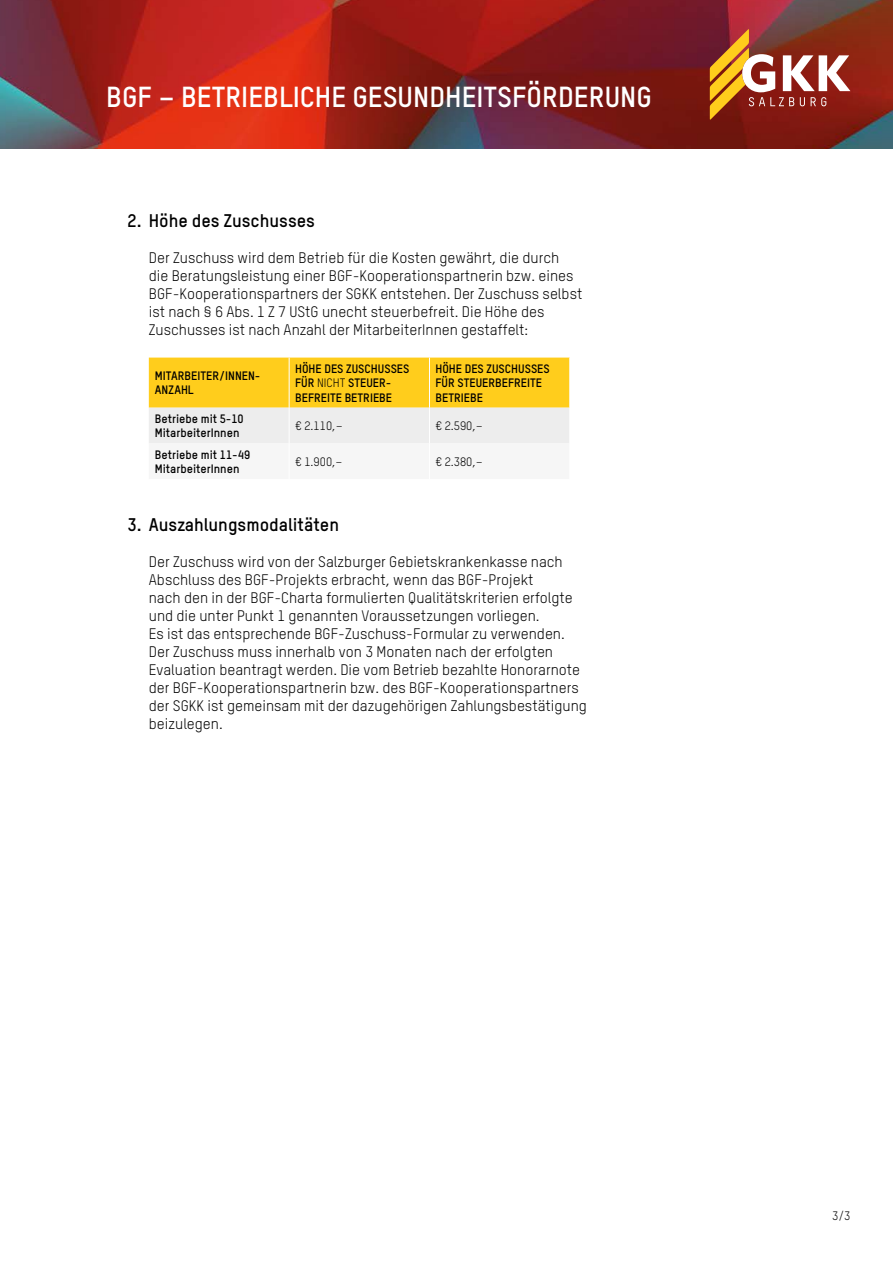
<style>
.page{position:relative;width:893px;height:1263px;background:#fff}
.page>*{position:absolute;margin:0;border:0;box-sizing:border-box;transform-origin:0 0}
.t1{font:700 28.5px "TSTAR";color:#fff}
.t2{font:700 18px "TSTAR";color:#000}
.t3{font:15px/18px "TSTAR";color:#000}
.t4{font:700 12px/14.4px "TSTAR";color:#000}
.t5{font:12px "TSTAR";color:#000}
.s1{font-weight:400}
</style>
<div class="page">
<img style="left:0;top:0;width:893px;height:149px">
<svg style="left:710px;top:29px;width:140px;height:91px;background:#a85d41"></svg>
<svg style="left:149px;top:358px;width:420px;height:85px;background:#f7da73"></svg>
<hr style="left:289px;top:408px;width:1px;height:35px;background:#fff">
<hr style="left:429px;top:408px;width:1px;height:35px;background:#fff">
<hr style="left:429px;top:358px;width:1px;height:50px;background:#fff">
<hr style="left:289px;top:358px;width:1px;height:50px;background:#fff">
<h1 class="t1" style="left:106px;top:79px;width:547px">BGF – BETRIEBLICHE GESUNDHEITSFÖRDERUNG</h1>
<p class="t2" style="left:128px;top:209px;width:189px">2. Höhe des Zuschusses</p>
<p class="t3" style="left:149px;top:248px;width:435px">Der Zuschuss wird dem Betrieb für die Kosten gewährt, die durch die Beratungsleistung einer BGF-Kooperationspartnerin bzw. eines BGF-Kooperationspartners der SGKK entstehen. Der Zuschuss selbst ist nach § 6 Abs. 1 Z 7 UStG unecht steuerbefreit. Die Höhe des Zuschusses ist nach Anzahl der MitarbeiterInnen gestaffelt:</p>
<p class="t4" style="left:155px;top:368px;width:107px">MITARBEITER/INNEN-<br>ANZAHL</p>
<p class="t4" style="left:295px;top:361px;width:116px">HÖHE DES ZUSCHUSSES<br>FÜR <span class="s1">NICHT</span> STEUER-<br>BEFREITE BETRIEBE</p>
<p class="t4" style="left:435px;top:361px;width:116px">HÖHE DES ZUSCHUSSES<br>FÜR STEUERBEFREITE<br>BETRIEBE</p>
<p class="t4" style="left:155px;top:411px;width:90px">Betriebe mit 5-10<br>MitarbeiterInnen</p>
<p class="t5" style="left:295px;top:419px;width:49px">€ 2.110,–</p>
<p class="t5" style="left:435px;top:419px;width:49px">€ 2.590,–</p>
<p class="t4" style="left:155px;top:447px;width:97px">Betriebe mit 11-49<br>MitarbeiterInnen</p>
<p class="t5" style="left:295px;top:454px;width:49px">€ 1.900,–</p>
<p class="t5" style="left:435px;top:454px;width:49px">€ 2.380,–</p>
<p class="t2" style="left:128px;top:513px;width:213px">3. Auszahlungsmodalitäten</p>
<p class="t3" style="left:149px;top:552px;width:440px">Der Zuschuss wird von der Salzburger Gebietskrankenkasse nach Abschluss des BGF-Projekts erbracht, wenn das BGF-Projekt<br>nach den in der BGF-Charta formulierten Qualitätskriterien erfolgte und die unter Punkt 1 genannten Voraussetzungen vorliegen.<br>Es ist das entsprechende BGF-Zuschuss-Formular zu verwenden.<br>Der Zuschuss muss innerhalb von 3 Monaten nach der erfolgten Evaluation beantragt werden. Die vom Betrieb bezahlte Honorarnote der BGF-Kooperationspartnerin bzw. des BGF-Kooperationspartners der SGKK ist gemeinsam mit der dazugehörigen Zahlungsbestätigung beizulegen.</p>
<p class="t5" style="left:832px;top:1209px;width:20px">3/3</p>
</div>
